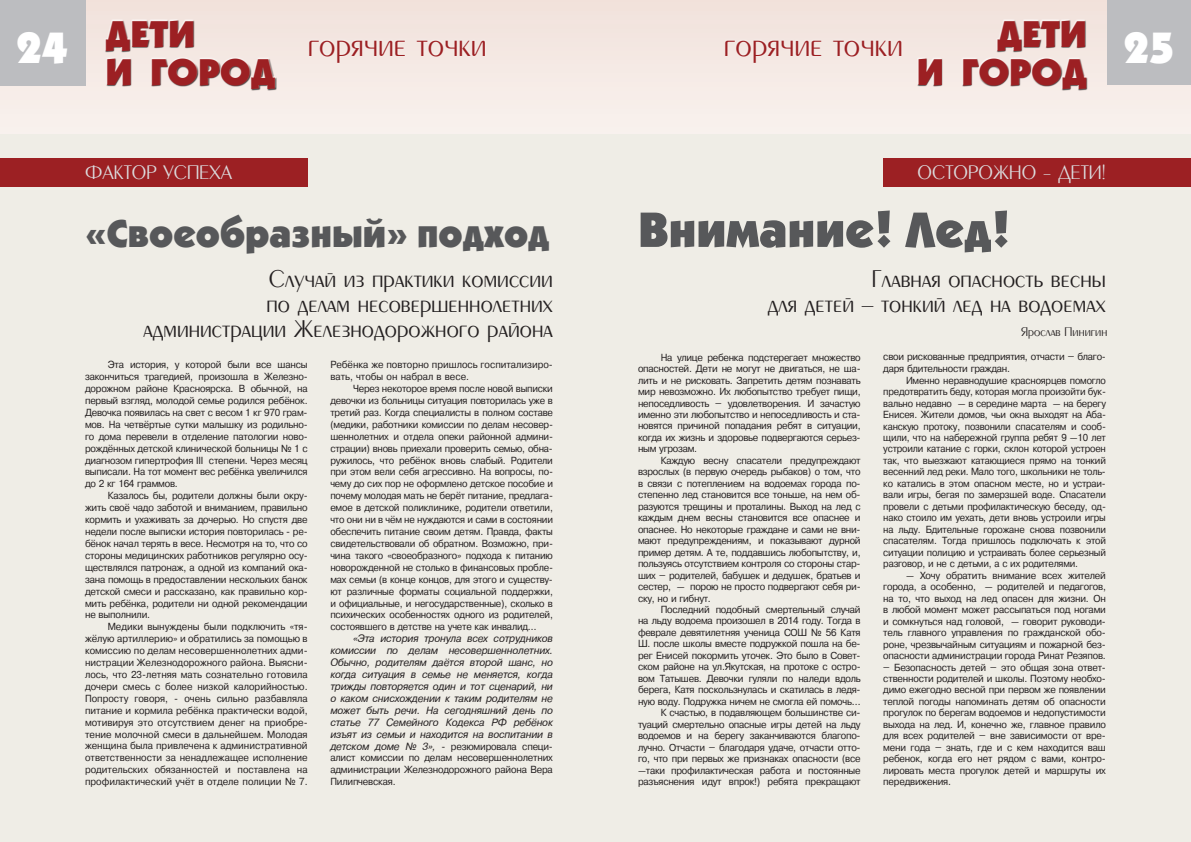
<style>
.page{position:relative;width:1191px;height:842px;background:#f7ede7}
.page>*{position:absolute;margin:0;border:0;box-sizing:border-box;transform-origin:0 0}
.t1{font:900 50px "Kabel CTT";color:#57585a}
.t2{font:900 44.2px "Kabel CTT";color:#fff}
.t3{font:900 39px "Kabel CTT";color:#57585a}
.t4{font:900 37.5px/37.8px "Kabel CTT";color:#9c2023}
.t5{font:300 33.7px "Penta";color:#9c2023}
.t6{font:300 25px/25px "Penta";color:#231f20;text-align:right}
.t7{font:300 20.3px "Penta";color:#dcdddf}
.t8{font:300 13px "Penta";color:#231f20}
.t9{font:10px/11.5px "Pragmatica Plain";letter-spacing:-.025em;color:#231f20;text-align:justify;scale:.95 1}
.t10{font:10px/11.9px "Pragmatica Plain";letter-spacing:-.025em;color:#231f20;text-align:justify;scale:.94 1}
.t11{font:10px/11.5px "Pragmatica Plain";letter-spacing:-.025em;color:#231f20;text-align:justify;scale:.93 1}
.t12{font:italic 10px/11.9px "Pragmatica";letter-spacing:-.02em;color:#231f20;text-align:justify;scale:.95 1}
.t13{font:10px/11.9px "Pragmatica Plain";color:#231f20;scale:.95 1}
.s1{font-family:"Pragmatica";font-style:italic}
</style>
<div class="page">
<div style="left:0;top:0;width:85px;height:85px;background:#bcbdc0"></div>
<div style="left:1107px;top:0;width:84px;height:84px;background:#bcbdc0"></div>
<div style="left:0;top:135px;width:1191px;height:707px;background:#efede6"></div>
<div style="left:307px;top:38px;width:180px;height:27px;background:#f5e9e4"></div>
<div style="left:105px;top:20px;width:172px;height:70px;background:#231f20;opacity:.75"></div>
<div style="left:723px;top:38px;width:180px;height:27px;background:#f5e9e4"></div>
<div style="left:917px;top:20px;width:170px;height:70px;background:#231f20;opacity:.75"></div>
<div style="left:883px;top:159px;width:308px;height:28px;background:#9c2023"></div>
<div style="left:0;top:159px;width:308px;height:28px;background:#9c2023"></div>
<h3 class="t4" style="left:105px;top:14px;width:172px">ДЕТИ<br>И ГОРОД</h3>
<h3 class="t4" style="left:916px;top:14px;width:172px;text-align:right">ДЕТИ<br>И ГОРОД</h3>
<h2 class="t2" style="left:16px;top:21px;width:54px">24</h2>
<h3 class="t5" style="left:308px;top:29px;width:181px">горячие точки</h3>
<h2 class="t2" style="left:1123px;top:21px;width:52px">25</h2>
<h3 class="t5" style="left:724px;top:29px;width:181px">горячие точки</h3>
<h3 class="t7" style="left:85px;top:163px;width:149px">Фактор усп еха</h3>
<h3 class="t7" style="left:917px;top:163px;width:51px">Осторож</h3>
<h3 class="t7" style="left:1009px;top:163px;width:98px">но – дети!</h3>
<h1 class="t1" style="left:638px;top:199px;width:374px">Внимание! Лед!</h1>
<h3 class="t3" style="left:85px;top:210px;width:466px">«Своеобразный» подход</h3>
<h3 class="t6" style="left:143px;top:268px;width:411px">Случай из практики комиссии<br>по делам несовершеннолетних администрации Железнодорожного района</h3>
<h3 class="t6" style="left:768px;top:268px;width:339px">Главная опасность весны<br>для детей — тонкий лед на водоемах</h3>
<h3 class="t8" style="left:1021px;top:326px;width:88px">Ярослав Пинигин</h3>
<p class="t9" style="left:85px;top:359px;width:236px;line-height:11.9px;text-indent:23px">Эта история, у которой были все шансы закончиться трагедией, произошла в Железно&shy;дорожном районе Красноярска. В обычной, на первый взгляд, молодой семье родился ребёнок.<br>Девочка появилась на свет с весом 1 кг 970 грам&shy;мов. На четвёртые сутки малышку из родильно&shy;го дома перевели в отделение патологии ново&shy;рождённых детской клинической больницы № 1 с диагнозом гипертрофия III степени. Через месяц выписали. На тот момент вес ребёнка увеличился до 2 кг 164 граммов.</p>
<p class="t9" style="left:85px;top:490px;width:236px;line-height:11.9px;text-indent:23px">Казалось бы, родители должны были окру&shy;жить своё чадо заботой и вниманием, правильно кормить и ухаживать за дочерью. Но спустя две недели после выписки история повторилась - ре&shy;бёнок начал терять в весе. Несмотря на то, что со стороны медицинских работников регулярно осу&shy;ществлялся патронаж, а одной из компаний ока&shy;зана помощь в предоставлении нескольких банок детской смеси и рассказано, как правильно кор&shy;мить ребёнка, родители ни одной рекомендации не выполнили.</p>
<p class="t9" style="left:85px;top:621px;width:236px;line-height:11.9px;text-indent:23px">Медики вынуждены были подключить «тя&shy;жёлую артиллерию» и обратились за помощью в комиссию по делам несовершеннолетних адми&shy;нистрации Железнодорожного района. Выясни&shy;лось, что 23-летняя мать сознательно готовила дочери смесь с более низкой калорийностью.<br>Попросту говоря, - очень сильно разбавляла питание и кормила ребёнка практически водой, мотивируя это отсутствием денег на приобре&shy;тение молочной смеси в дальнейшем. Молодая женщина была привлечена к административной ответственности за ненадлежащее исполнение родительских обязанностей и поставлена на профилактический учёт в отделе полиции № 7.</p>
<p class="t13" style="left:330px;top:359px;width:236px">Ребёнка же повторно пришлось госпитализиро&shy;вать, чтобы он набрал в весе.</p>
<p class="t10" style="left:330px;top:383px;width:238px;text-indent:23px">Через некоторое время после новой выписки девочки из больницы ситуация повторилась уже в третий раз. Когда специалисты в полном составе (медики, работники комиссии по делам несовер&shy;шеннолетних и отдела опеки районной админи&shy;страции) вновь приехали проверить семью, обна&shy;ружилось, что ребёнок вновь слабый. Родители при этом вели себя агрессивно. На вопросы, по&shy;чему до сих пор не оформлено детское пособие и почему молодая мать не берёт питание, предлага&shy;емое в детской поликлинике, родители ответили, что они ни в чём не нуждаются и сами в состоянии обеспечить питание своим детям. Правда, факты свидетельствовали об обратном. Возможно, при&shy;чина такого «своеобразного» подхода к питанию новорожденной не столько в финансовых пробле&shy;мах семьи (в конце концов, для этого и существу&shy;ют различные форматы социальной поддержки, и официальные, и негосударственные), сколько в психических особенностях одного из родителей, состоявшего в детстве на учете как инвалид…</p>
<p class="t12" style="left:330px;top:633px;width:236px;text-indent:23px">«Эта история тронула всех сотрудников комиссии по делам несовершеннолетних.<br>Обычно, родителям даётся второй шанс, но когда ситуация в семье не меняется, когда трижды повторяется один и тот сценарий, ни о каком снисхождении к таким родителям не может быть речи. На сегодняшний день по статье 77 Семейного Кодекса РФ ребёнок изъят из семьи и находится на воспитании в</p>
<p class="t9" style="left:330px;top:740px;width:236px;line-height:11.9px"><span class="s1">детском доме № 3»,</span> - резюмировала специ&shy;алист комиссии по делам несовершеннолетних администрации Железнодорожного района Вера Пилипчевская.</p>
<p class="t9" style="left:638px;top:352px;width:236px;text-indent:23px">На улице ребенка подстерегает множество опасностей. Дети не могут не двигаться, не ша&shy;лить и не рисковать. Запретить детям познавать мир невозможно. Их любопытство требует пищи, непоседливость – удовлетворения. И зачастую именно эти любопытство и непоседливость и ста&shy;новятся причиной попадания ребят в ситуации, когда их жизнь и здоровье подвергаются серьез&shy;ным угрозам.</p>
<p class="t9" style="left:638px;top:455px;width:236px;text-indent:23px">Каждую весну спасатели предупреждают взрослых (в первую очередь рыбаков) о том, что в связи с потеплением на водоемах города по&shy;степенно лед становится все тоньше, на нем об&shy;разуются трещины и проталины. Выход на лед с каждым днем весны становится все опаснее и опаснее. Но некоторые граждане и сами не вни&shy;мают предупреждениям, и показывают дурной пример детям. А те, поддавшись любопытству, и, пользуясь отсутствием контроля со стороны стар&shy;ших – родителей, бабушек и дедушек, братьев и сестер, — порою не просто подвергают себя ри&shy;ску, но и гибнут.</p>
<p class="t9" style="left:638px;top:604px;width:236px;text-align:right">Последний подобный смертельный случай<br>на льду водоема произошел в 2014 году. Тогда в феврале девятилетняя ученица СОШ № 56 Катя Ш. после школы вместе подружкой пошла на бе&shy;рег Енисей покормить уточек. Это было в Совет&shy;ском районе на ул.Якутская, на протоке с остро&shy;вом Татышев. Девочки гуляли по наледи вдоль берега, Катя поскользнулась и скатилась в ледя&shy;ную воду. Подружка ничем не смогла ей помочь… К счастью, в подавляющем большинстве си&shy;туаций смертельно опасные игры детей на льду водоемов и на берегу заканчиваются благопо&shy;лучно. Отчасти – благодаря удаче, отчасти отто&shy;го, что при первых же признаках опасности (все —таки профилактическая работа и постоянные разъяснения идут впрок!) ребята прекращают</p>
<p class="t9" style="left:883px;top:351px;width:236px">свои рискованные предприятия, отчасти – благо&shy;даря бдительности граждан.</p>
<p class="t11" style="left:883px;top:375px;width:241px;text-indent:23px">Именно неравнодушие красноярцев помогло предотвратить беду, которая могла произойти бук&shy;вально недавно — в середине марта — на берегу Енисея. Жители домов, чьи окна выходят на Аба&shy;канскую протоку, позвонили спасателям и сооб&shy;щили, что на набережной группа ребят 9 —10 лет устроили катание с горки, склон которой устроен так, что выезжают катающиеся прямо на тонкий весенний лед реки. Мало того, школьники не толь&shy;ко катались в этом опасном месте, но и устраи&shy;вали игры, бегая по замерзшей воде. Спасатели провели с детьми профилактическую беседу, од&shy;нако стоило им уехать, дети вновь устроили игры на льду. Бдительные горожане снова позвонили спасателям. Тогда пришлось подключать к этой ситуации полицию и устраивать более серьезный разговор, и не с детьми, а с их родителями.</p>
<p class="t9" style="left:883px;top:570px;width:236px;text-indent:23px">— Хочу обратить внимание всех жителей города, а особенно, — родителей и педагогов, на то, что выход на лед опасен для жизни. Он в любой момент может рассыпаться под ногами и сомкнуться над головой, — говорит руководи&shy;тель главного управления по гражданской обо&shy;роне, чрезвычайным ситуациям и пожарной без&shy;опасности администрации города Ринат Резяпов.</p>
<p class="t9" style="left:883px;top:661px;width:236px">– Безопасность детей – это общая зона ответ&shy;ственности родителей и школы. Поэтому необхо&shy;димо ежегодно весной при первом же появлении теплой погоды напоминать детям об опасности прогулок по берегам водоемов и недопустимости выхода на лед. И, конечно же, главное правило для всех родителей – вне зависимости от вре&shy;мени года – знать, где и с кем находится ваш ребенок, когда его нет рядом с вами, контро&shy;лировать места прогулок детей и маршруты их передвижения.</p>
</div>
